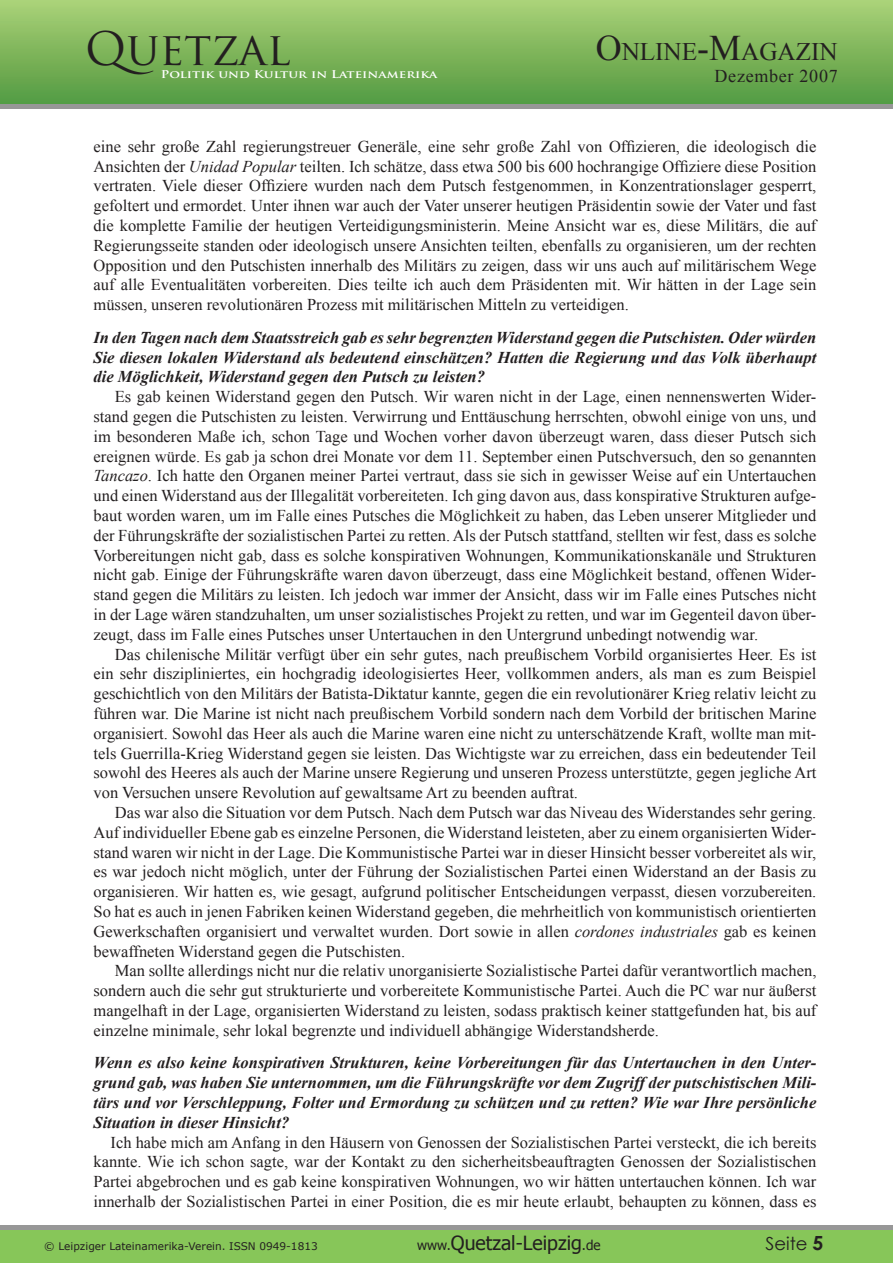
<style>
.page{position:relative;width:893px;height:1263px;background:#fff}
.page>*{position:absolute;margin:0;border:0;box-sizing:border-box;transform-origin:0 0}
.t1{font:45px "Trajan Pro";color:#231f20}
.t2{font:25.2px "Times New Roman";color:#231f20}
.t3{font:19.5px "Tahoma";color:#231f20}
.t4{font:18px "Times New Roman";letter-spacing:.04em;color:#231f20}
.t5{font:18px "Century Gothic";color:#231f20}
.t6{font:16.5px/19.8px "Times New Roman";color:#231f20;text-align:justify}
.t7{font:italic 700 16.5px/19.8px "Times New Roman";color:#231f20;text-align:justify}
.t8{font:10.5px "Verdana";color:#231f20}
.t9{font:700 10.5px "Trajan Pro";color:#fff;scale:1.24 1}
.s1{font-size:36px}
.s2{font-style:italic}
.s3{font-size:13.5px}
</style>
<div class="page">
<div style="left:0;top:1px;width:893px;height:103px;background:linear-gradient(to bottom,#aad177,#539a41)"></div>
<div style="left:0;top:104px;width:893px;height:5px;background:#979797"></div>
<hr style="left:0;top:1225px;width:893px;height:4px;background:#979797">
<div style="left:0;top:1230px;width:893px;height:33px;background:#87c659"></div>
<h1 class="t1" style="left:85px;top:20px;width:207px">QUETZAL</h1>
<p class="t9" style="left:161px;top:68px;width:225px">Politik und Kultur in Lateinamerika</p>
<h2 class="t2" style="left:596px;top:35px;width:244px"><span class="s1">O</span>nline<span class="s1">-M</span>agazin</h2>
<p class="t4" style="left:715px;top:64px;width:125px">Dezember 2007</p>
<p class="t6" style="left:94px;top:136px;width:724px">eine sehr große Zahl regierungstreuer Generäle, eine sehr große Zahl von Offizieren, die ideologisch die Ansichten der <span class="s2">Unidad Popular</span> teilten. Ich schätze, dass etwa 500 bis 600 hochrangige Offiziere diese Position vertraten. Viele dieser Offiziere wurden nach dem Putsch festgenommen, in Konzentrationslager gesperrt, gefoltert und ermordet. Unter ihnen war auch der Vater unserer heutigen Präsidentin sowie der Vater und fast die komplette Familie der heutigen Verteidigungsministerin. Meine Ansicht war es, diese Militärs, die auf Regierungsseite standen oder ideologisch unsere Ansichten teilten, ebenfalls zu organisieren, um der rechten Opposition und den Putschisten innerhalb des Militärs zu zeigen, dass wir uns auch auf militärischem Wege auf alle Eventualitäten vorbereiten. Dies teilte ich auch dem Präsidenten mit. Wir hätten in der Lage sein müssen, unseren revolutionären Prozess mit militärischen Mitteln zu verteidigen.</p>
<p class="t7" style="left:94px;top:327px;width:724px">In den Tagen nach dem Staatsstreich gab es sehr begrenzten Widerstand gegen die Putschisten. Oder würden Sie diesen lokalen Widerstand als bedeutend einschätzen? Hatten die Regierung und das Volk überhaupt die Möglichkeit, Widerstand gegen den Putsch zu leisten?</p>
<p class="t6" style="left:94px;top:386px;width:724px;text-indent:21px">Es gab keinen Widerstand gegen den Putsch. Wir waren nicht in der Lage, einen nennenswerten Wider&shy;stand gegen die Putschisten zu leisten. Verwirrung und Enttäuschung herrschten, obwohl einige von uns, und im besonderen Maße ich, schon Tage und Wochen vorher davon überzeugt waren, dass dieser Putsch sich ereignen würde. Es gab ja schon drei Monate vor dem 11. September einen Putschversuch, den so genannten <span class="s2">Tancazo</span>. Ich hatte den Organen meiner Partei vertraut, dass sie sich in gewisser Weise auf ein Untertauchen und einen Widerstand aus der Illegalität vorbereiteten. Ich ging davon aus, dass konspirative Strukturen aufge&shy;baut worden waren, um im Falle eines Putsches die Möglichkeit zu haben, das Leben unserer Mitglieder und der Führungskräfte der sozialistischen Partei zu retten. Als der Putsch stattfand, stellten wir fest, dass es solche Vorbereitungen nicht gab, dass es solche konspirativen Wohnungen, Kommunikationskanäle und Strukturen nicht gab. Einige der Führungskräfte waren davon überzeugt, dass eine Möglichkeit bestand, offenen Wider&shy;stand gegen die Militärs zu leisten. Ich jedoch war immer der Ansicht, dass wir im Falle eines Putsches nicht in der Lage wären standzuhalten, um unser sozialistisches Projekt zu retten, und war im Gegenteil davon über&shy;zeugt, dass im Falle eines Putsches unser Untertauchen in den Untergrund unbedingt notwendig war.</p>
<p class="t6" style="left:94px;top:644px;width:724px;text-indent:21px">Das chilenische Militär verfügt über ein sehr gutes, nach preußischem Vorbild organisiertes Heer. Es ist ein sehr diszipliniertes, ein hochgradig ideologisiertes Heer, vollkommen anders, als man es zum Beispiel geschichtlich von den Militärs der Batista-Diktatur kannte, gegen die ein revolutionärer Krieg relativ leicht zu führen war. Die Marine ist nicht nach preußischem Vorbild sondern nach dem Vorbild der britischen Marine organisiert. Sowohl das Heer als auch die Marine waren eine nicht zu unterschätzende Kraft, wollte man mit&shy;tels Guerrilla-Krieg Widerstand gegen sie leisten. Das Wichtigste war zu erreichen, dass ein bedeutender Teil sowohl des Heeres als auch der Marine unsere Regierung und unseren Prozess unterstützte, gegen jegliche Art von Versuchen unsere Revolution auf gewaltsame Art zu beenden auftrat.</p>
<p class="t6" style="left:94px;top:802px;width:724px;text-indent:21px">Das war also die Situation vor dem Putsch. Nach dem Putsch war das Niveau des Widerstandes sehr gering.<br>Auf individueller Ebene gab es einzelne Personen, die Widerstand leisteten, aber zu einem organisierten Wider&shy;stand waren wir nicht in der Lage. Die Kommunistische Partei war in dieser Hinsicht besser vorbereitet als wir, es war jedoch nicht möglich, unter der Führung der Sozialistischen Partei einen Widerstand an der Basis zu organisieren. Wir hatten es, wie gesagt, aufgrund politischer Entscheidungen verpasst, diesen vorzubereiten.<br>So hat es auch in jenen Fabriken keinen Widerstand gegeben, die mehrheitlich von kommunistisch orientierten Gewerkschaften organisiert und verwaltet wurden. Dort sowie in allen <span class="s2">cordones industriales</span> gab es keinen bewaffneten Widerstand gegen die Putschisten.</p>
<p class="t6" style="left:94px;top:961px;width:724px;text-indent:21px">Man sollte allerdings nicht nur die relativ unorganisierte Sozialistische Partei dafür verantwortlich machen, sondern auch die sehr gut strukturierte und vorbereitete Kommunistische Partei. Auch die PC war nur äußerst mangelhaft in der Lage, organisierten Widerstand zu leisten, sodass praktisch keiner stattgefunden hat, bis auf einzelne minimale, sehr lokal begrenzte und individuell abhängige Widerstandsherde.</p>
<p class="t7" style="left:94px;top:1052px;width:724px">Wenn es also keine konspirativen Strukturen, keine Vorbereitungen für das Untertauchen in den Unter&shy;grund gab, was haben Sie unternommen, um die Führungskräfte vor dem Zugriff der putschistischen Mili&shy;tärs und vor Verschleppung, Folter und Ermordung zu schützen und zu retten? Wie war Ihre persönliche Situation in dieser Hinsicht?</p>
<p class="t6" style="left:94px;top:1132px;width:724px;text-indent:17px">Ich habe mich am Anfang in den Häusern von Genossen der Sozialistischen Partei versteckt, die ich bereits kannte. Wie ich schon sagte, war der Kontakt zu den sicherheitsbeauftragten Genossen der Sozialistischen Partei abgebrochen und es gab keine konspirativen Wohnungen, wo wir hätten untertauchen können. Ich war innerhalb der Sozialistischen Partei in einer Position, die es mir heute erlaubt, behaupten zu können, dass es</p>
<p class="t8" style="left:44px;top:1239px;width:275px">© Leipziger Lateinamerika-Verein. ISSN 0949-1813</p>
<p class="t3" style="left:417px;top:1230px;width:185px"><span class="s3">www.</span>Quetzal-Leipzig<span class="s3">.de</span></p>
<p class="t5" style="left:766px;top:1231px;width:44px">Seite</p>
</div>
